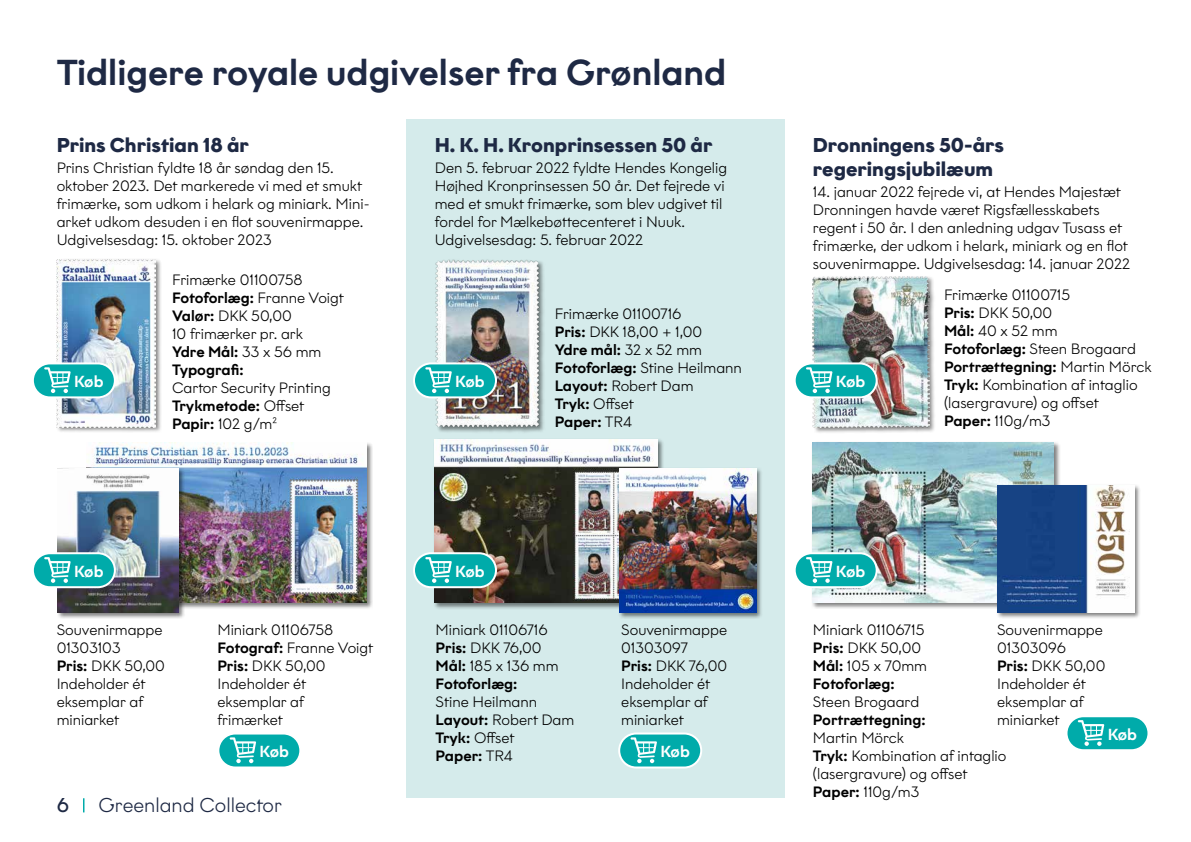
<style>
.page{position:relative;width:1191px;height:842px;background:#fff}
.page>*{position:absolute;margin:0;border:0;box-sizing:border-box;transform-origin:0 0}
.t1{font:500 36px "Graphit";color:#1e2944}
.t2{font:700 20px/24px "Graphit";color:#1e2944}
.t3{font:300 20px "Graphit";color:#1e2944}
.t4{font:20px "Graphit";color:#1e2944}
.t5{font:500 16px "Graphit";letter-spacing:-.02em;color:#fff}
.t6{font:300 15px/18px "Graphit";color:#000}
.t7{font:500 15px "Graphit";color:#000}
.s1{font-weight:500}
</style>
<div class="page">
<svg style="left:83px;top:798px;width:1px;height:14px"></svg>
<div style="left:406px;top:119px;width:378px;height:678px;background:#d5ebeb"></div>
<div style="left:811px;top:275px;width:125px;height:159px;background:#000;opacity:.5"></div>
<img style="left:813px;top:277px;width:117px;height:150px">
<div style="left:811px;top:441px;width:249px;height:168px;background:#000;opacity:.5"></div>
<img style="left:812px;top:443px;width:241px;height:160px">
<div style="left:995px;top:484px;width:146px;height:135px;background:#000;opacity:.5"></div>
<img style="left:997px;top:485px;width:137px;height:127px">
<div style="left:56px;top:258px;width:107px;height:175px;background:#000;opacity:.5"></div>
<img style="left:57px;top:259px;width:99px;height:168px">
<div style="left:86px;top:442px;width:287px;height:167px;background:#000;opacity:.5"></div>
<img style="left:87px;top:443px;width:280px;height:160px">
<div style="left:435px;top:258px;width:111px;height:176px;background:#000;opacity:.5"></div>
<img style="left:435px;top:259px;width:105px;height:170px">
<div style="left:433px;top:438px;width:231px;height:172px;background:#000;opacity:.5"></div>
<img style="left:435px;top:440px;width:223px;height:163px">
<div style="left:618px;top:467px;width:144px;height:152px;background:#000;opacity:.5"></div>
<img style="left:619px;top:468px;width:137px;height:144px">
<div style="left:57px;top:467px;width:128px;height:152px;background:#000;opacity:.5"></div>
<img style="left:58px;top:468px;width:121px;height:144px">
<div style="left:794px;top:553px;width:82px;height:34px;background:#00abaa;border-radius:17px"></div>
<div style="left:793px;top:552px;width:84px;height:36px;border:2px solid #fff;border-radius:17px"></div>
<svg style="left:806px;top:557px;width:26px;height:26px"></svg>
<div style="left:414px;top:553px;width:82px;height:34px;background:#00abaa;border-radius:17px"></div>
<div style="left:413px;top:552px;width:84px;height:36px;border:2px solid #fff;border-radius:17px"></div>
<svg style="left:425px;top:557px;width:27px;height:26px"></svg>
<div style="left:619px;top:733px;width:82px;height:34px;background:#00abaa;border-radius:17px"></div>
<div style="left:618px;top:732px;width:84px;height:36px;border:2px solid #fff;border-radius:17px"></div>
<svg style="left:630px;top:737px;width:27px;height:26px"></svg>
<div style="left:218px;top:733px;width:82px;height:34px;background:#00abaa;border-radius:17px"></div>
<div style="left:217px;top:732px;width:84px;height:36px;border:2px solid #fff;border-radius:17px"></div>
<svg style="left:230px;top:737px;width:26px;height:26px"></svg>
<div style="left:33px;top:363px;width:82px;height:34px;background:#00abaa;border-radius:17px"></div>
<div style="left:32px;top:362px;width:84px;height:36px;border:2px solid #fff;border-radius:17px"></div>
<svg style="left:44px;top:367px;width:27px;height:26px"></svg>
<div style="left:414px;top:363px;width:82px;height:34px;background:#00abaa;border-radius:17px"></div>
<div style="left:413px;top:362px;width:84px;height:36px;border:2px solid #fff;border-radius:17px"></div>
<svg style="left:425px;top:367px;width:27px;height:26px"></svg>
<div style="left:794px;top:363px;width:82px;height:34px;background:#00abaa;border-radius:17px"></div>
<div style="left:793px;top:362px;width:84px;height:36px;border:2px solid #fff;border-radius:17px"></div>
<svg style="left:806px;top:367px;width:26px;height:26px"></svg>
<div style="left:33px;top:553px;width:82px;height:34px;background:#00abaa;border-radius:17px"></div>
<div style="left:32px;top:552px;width:84px;height:36px;border:2px solid #fff;border-radius:17px"></div>
<svg style="left:44px;top:557px;width:27px;height:26px"></svg>
<div style="left:1066px;top:716px;width:82px;height:34px;background:#00abaa;border-radius:17px"></div>
<div style="left:1065px;top:715px;width:84px;height:36px;border:2px solid #fff;border-radius:17px"></div>
<svg style="left:1077px;top:720px;width:27px;height:26px"></svg>
<h1 class="t1" style="left:57px;top:50px;width:671px">Tidligere royale udgivelser fra Grønland</h1>
<h2 class="t2" style="left:57px;top:132px;width:194px">Prins Christian 18 år</h2>
<p class="t6" style="left:57px;top:158px;width:314px">Prins Christian fyldte 18 år søndag den 15. oktober 2023. Det markerede vi med et smukt frimærke, som udkom i helark og miniark. Mini&shy;arket udkom desuden i en flot souvenirmappe.<br>Udgivelsesdag: 15. oktober 2023</p>
<h2 class="t2" style="left:435px;top:132px;width:279px">H. K. H. Kronprinsessen 50 år</h2>
<p class="t6" style="left:435px;top:158px;width:294px">Den 5. februar 2022 fyldte Hendes Kongelig Højhed Kronprinsessen 50 år. Det fejrede vi med et smukt frimærke, som blev udgivet til fordel for Mælkebøttecenteret i Nuuk.<br>Udgivelsesdag: 5. februar 2022</p>
<h2 class="t2" style="left:813px;top:132px;width:193px">Dronningens 50-års regeringsjubilæum</h2>
<p class="t6" style="left:813px;top:182px;width:319px">14. januar 2022 fejrede vi, at Hendes Majestæt Dronningen havde været Rigsfællesskabets regent i 50 år. I den anledning udgav Tusass et frimærke, der udkom i helark, miniark og en flot souvenirmappe. Udgivelsesdag: 14. januar 2022</p>
<p class="t6" style="left:172px;top:270px;width:173px">Frimærke 01100758<br><span class="s1">Fotoforlæg:</span> Franne Voigt<br><span class="s1">Valør:</span> DKK 50,00<br>10 frimærker pr. ark<br><span class="s1">Ydre Mål:</span> 33 x 56 mm<br><span class="s1">Typografi:</span></p>
<p class="t6" style="left:172px;top:378px;width:160px">Cartor Security Printing<br><span class="s1">Trykmetode:</span> Offset<br><span class="s1">Papir:</span> 102 g/m²</p>
<p class="t6" style="left:944px;top:286px;width:209px">Frimærke 01100715<br><span class="s1">Pris:</span> DKK 50,00<br><span class="s1">Mål:</span> 40 x 52 mm<br><span class="s1">Fotoforlæg:</span> Steen Brogaard<br><span class="s1">Portrættegning:</span> Martin Mörck<br><span class="s1">Tryk:</span> Kombination af intaglio (lasergravure) og offset<br><span class="s1">Paper:</span> 110g/m3</p>
<p class="t6" style="left:555px;top:305px;width:189px">Frimærke 01100716<br><span class="s1">Pris:</span> DKK 18,00 + 1,00<br><span class="s1">Ydre mål:</span> 32 x 52 mm<br><span class="s1">Fotoforlæg:</span> Stine Heilmann<br><span class="s1">Layout:</span> Robert Dam<br><span class="s1">Tryk:</span> Offset<br><span class="s1">Paper:</span> TR4</p>
<p class="t5" style="left:74px;top:372px;width:31px">Køb</p>
<p class="t5" style="left:455px;top:372px;width:31px">Køb</p>
<p class="t5" style="left:836px;top:372px;width:31px">Køb</p>
<p class="t5" style="left:74px;top:561px;width:31px">Køb</p>
<p class="t5" style="left:455px;top:561px;width:31px">Køb</p>
<p class="t5" style="left:836px;top:561px;width:31px">Køb</p>
<p class="t6" style="left:57px;top:621px;width:110px">Souvenirmappe<br>01303103<br><span class="s1">Pris:</span> DKK 50,00<br>Indeholder ét eksemplar af miniarket</p>
<p class="t6" style="left:435px;top:621px;width:124px">Miniark 01106716<br><span class="s1">Pris:</span> DKK 76,00<br><span class="s1">Mål:</span> 185 x 136 mm<br><span class="s1">Fotoforlæg:</span></p>
<p class="t6" style="left:435px;top:693px;width:140px">Stine Heilmann<br><span class="s1">Layout:</span> Robert Dam<br><span class="s1">Tryk:</span> Offset<br><span class="s1">Paper:</span> TR4</p>
<p class="t6" style="left:217px;top:621px;width:157px">Miniark 01106758<br><span class="s1">Fotograf:</span> Franne Voigt<br><span class="s1">Pris:</span> DKK 50,00<br>Indeholder ét eksemplar af<br>frimærket</p>
<p class="t6" style="left:621px;top:621px;width:108px">Souvenirmappe<br>01303097<br><span class="s1">Pris:</span> DKK 76,00<br>Indeholder ét eksemplar af miniarket</p>
<p class="t5" style="left:260px;top:742px;width:31px">Køb</p>
<p class="t5" style="left:660px;top:742px;width:31px">Køb</p>
<h2 class="t4" style="left:57px;top:793px;width:14px">6</h2>
<h2 class="t3" style="left:99px;top:793px;width:185px">Greenland Collector</h2>
<p class="t6" style="left:813px;top:621px;width:116px">Miniark 01106715<br><span class="s1">Pris:</span> DKK 50,00<br><span class="s1">Mål:</span> 105 x 70mm<br><span class="s1">Fotoforlæg:</span></p>
<p class="t6" style="left:813px;top:693px;width:108px">Steen Brogaard</p>
<p class="t7" style="left:813px;top:710px;width:114px">Portrættegning:</p>
<p class="t6" style="left:813px;top:729px;width:195px">Martin Mörck<br><span class="s1">Tryk:</span> Kombination af intaglio (lasergravure) og offset<br><span class="s1">Paper:</span> 110g/m3</p>
<p class="t6" style="left:997px;top:621px;width:110px">Souvenirmappe<br>01303096<br><span class="s1">Pris:</span> DKK 50,00<br>Indeholder ét eksemplar af miniarket</p>
<p class="t5" style="left:1107px;top:724px;width:31px">Køb</p>
</div>
